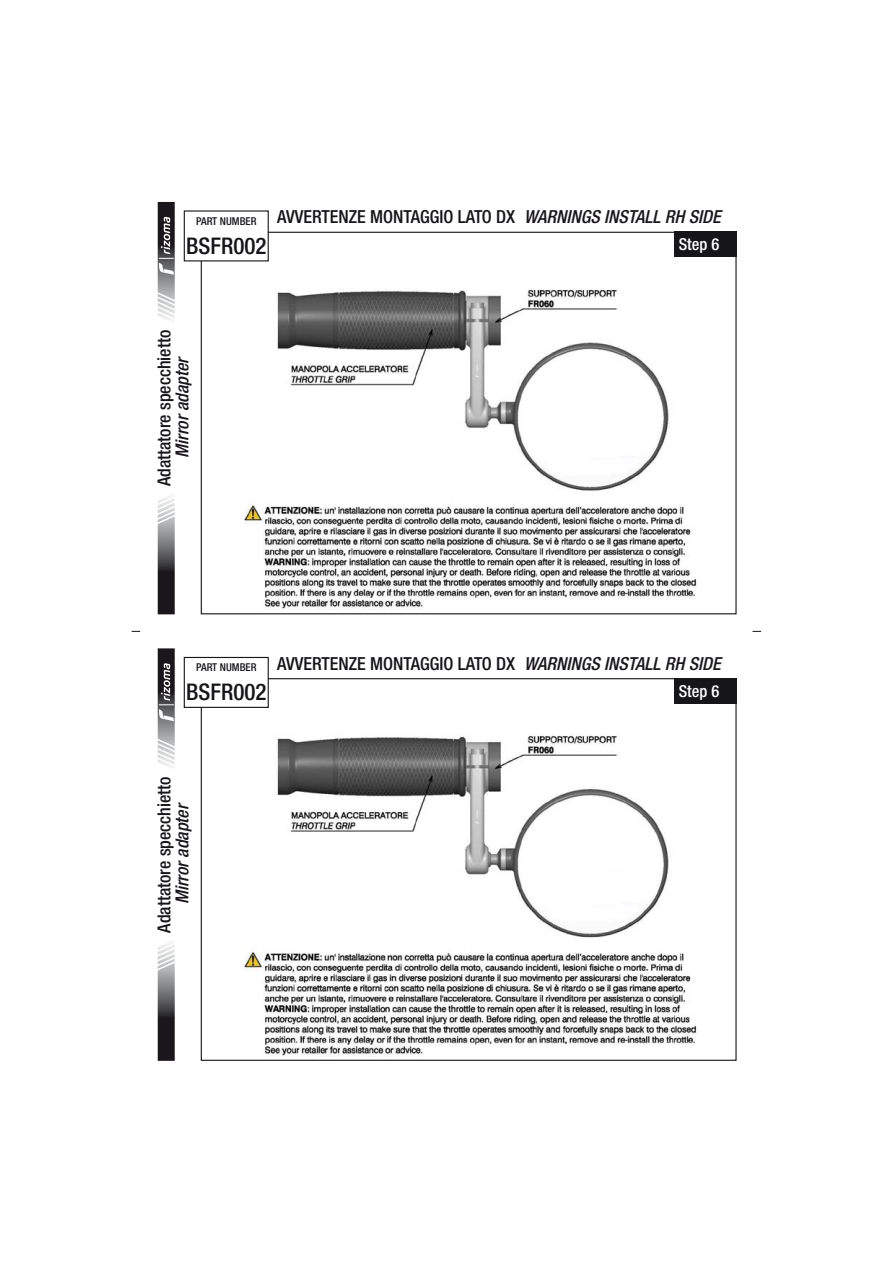
<style>
.page{position:relative;width:893px;height:1263px;background:#fff}
.page>*{position:absolute;margin:0;border:0;box-sizing:border-box;transform-origin:0 0}
.t1{font:500 condensed 22.95px "Helvetica Neue LT Std";color:#161619}
.t2{font:500 condensed 18px "Helvetica Neue LT Std";color:#161619}
.t3{font:italic 500 condensed 18px "Helvetica Neue LT Std";color:#19171b}
.t4{font:500 condensed 16.5px "Helvetica Neue LT Std";color:#fff}
.t5{font:500 condensed 10.8px "Helvetica Neue LT Std";color:#161619}
.s1{font-style:italic;color:#19171b}
</style>
<div class="page">
<img style="left:235px;top:261px;width:462px;height:349px">
<div style="left:674px;top:232px;width:62px;height:25px;background:#161619"></div>
<svg style="left:157px;top:496px;width:18px;height:118px"></svg>
<svg style="left:157px;top:202px;width:18px;height:119px"></svg>
<div style="left:184px;top:210px;width:85px;height:51px;border:1px solid #161619"></div>
<img style="left:244px;top:735px;width:453px;height:321px">
<div style="left:674px;top:678px;width:62px;height:26px;background:#161619"></div>
<svg style="left:157px;top:942px;width:18px;height:119px"></svg>
<svg style="left:157px;top:648px;width:18px;height:120px"></svg>
<div style="left:184px;top:657px;width:85px;height:51px;border:1px solid #161619"></div>
<p class="t5" style="left:196px;top:217px;width:62px">PART NUMBER</p>
<p class="t2" style="left:277px;top:210px;width:445px">AVVERTENZE MONTAGGIO LATO DX <span class="s1">WARNINGS INSTALL RH SIDE</span></p>
<p class="t1" style="left:186px;top:237px;width:82px">BSFR002</p>
<p class="t4" style="left:679px;top:239px;width:42px">Step 6</p>
<p class="t2" style="left:158px;top:486px;width:158px;rotate:-90deg">Adattatore specchietto</p>
<p class="t3" style="left:176px;top:458px;width:103px;rotate:-90deg">Mirror adapter</p>
<p class="t5" style="left:196px;top:663px;width:62px">PART NUMBER</p>
<p class="t2" style="left:277px;top:657px;width:445px">AVVERTENZE MONTAGGIO LATO DX <span class="s1">WARNINGS INSTALL RH SIDE</span></p>
<p class="t1" style="left:186px;top:684px;width:82px">BSFR002</p>
<p class="t4" style="left:679px;top:685px;width:42px">Step 6</p>
<p class="t2" style="left:158px;top:933px;width:158px;rotate:-90deg">Adattatore specchietto</p>
<p class="t3" style="left:176px;top:904px;width:103px;rotate:-90deg">Mirror adapter</p>
</div>
